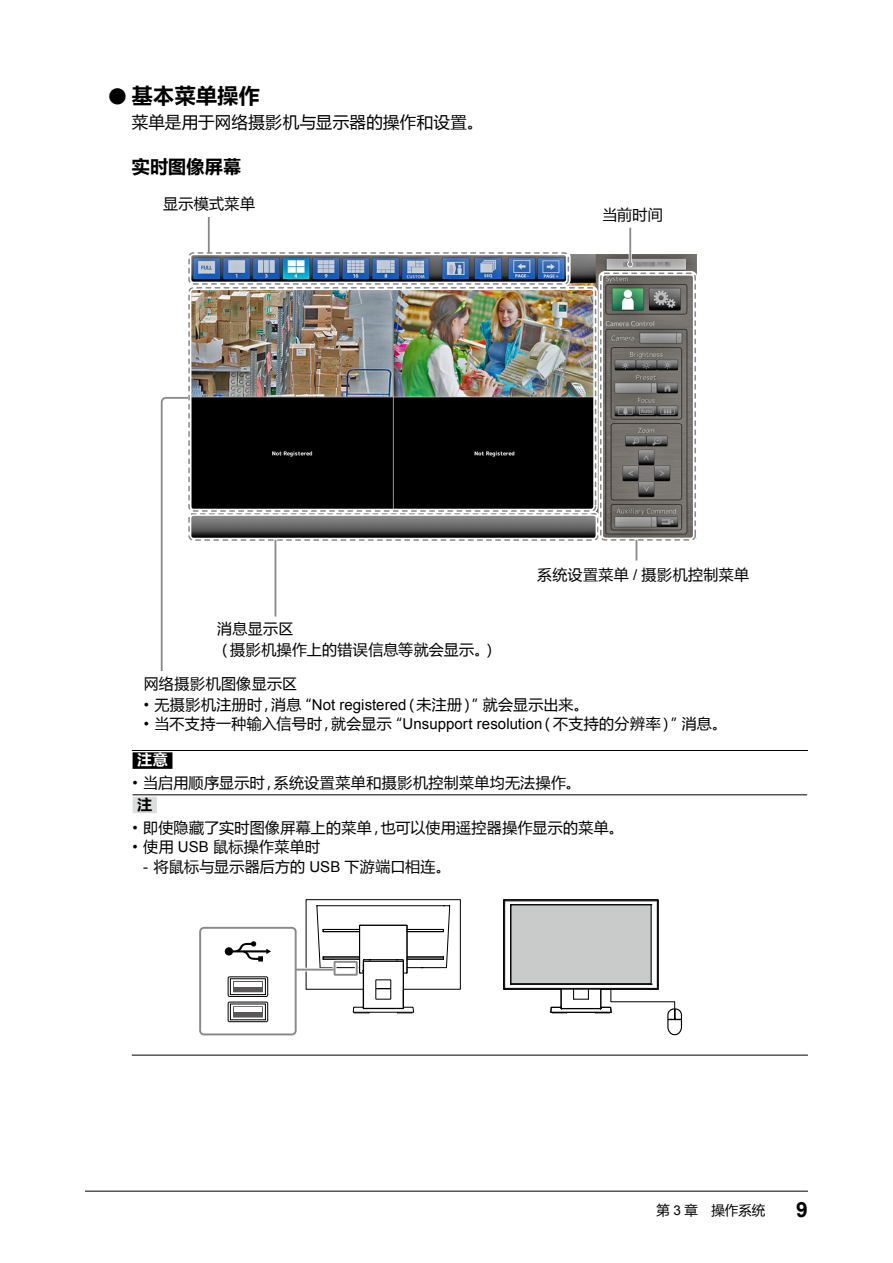
<style>
.page{position:relative;width:893px;height:1263px;background:#fff}
.page>*{position:absolute;margin:0;border:0;box-sizing:border-box;transform-origin:0 0}
.t1{font:700 21px "Microsoft Ya Hei";letter-spacing:.02em;color:#000}
.t2{font:700 21px "Arial";color:#000}
.t3{font:700 18px "Microsoft Ya Hei";letter-spacing:.015em;color:#000}
.t4{font:16.5px "Microsoft Ya Hei";letter-spacing:.02em;color:#000}
.t5{font:15px/20.7px "Microsoft Ya Hei";letter-spacing:.02em;color:#000}
.t6{font:700 15px "Microsoft Ya Hei";color:#fff}
.t7{font:13.5px "Microsoft Ya Hei";color:#000}
.s1{font-family:"Arial";font-size:37.8px}
.s2{font-family:"Arial"}
.s3{font-weight:700}
</style>
<div class="page">
<hr style="left:85px;top:1190px;width:723px;height:2px;background:#595757">
<img style="left:193px;top:255px;width:504px;height:281px">
<div style="left:187px;top:251px;width:384px;height:35px;border:5px solid #fff;border-radius:4px"></div>
<div style="left:188px;top:252px;width:381px;height:33px;border:2px dashed #898989;border-radius:4px"></div>
<div style="left:187px;top:511px;width:413px;height:31px;border:5px solid #fff;border-radius:4px"></div>
<div style="left:188px;top:513px;width:411px;height:28px;border:2px dashed #898989;border-radius:4px"></div>
<div style="left:598px;top:271px;width:99px;height:271px;border:5px solid #fff;border-radius:4px"></div>
<div style="left:600px;top:273px;width:96px;height:268px;border:2px dashed #898989;border-radius:4px"></div>
<hr style="left:629px;top:228px;width:3px;height:36px;background:#fff">
<hr style="left:629px;top:228px;width:2px;height:36px;background:#898989">
<svg style="left:627px;top:261px;width:6px;height:6px"></svg>
<hr style="left:208px;top:217px;width:2px;height:36px;background:#898989">
<hr style="left:275px;top:540px;width:1px;height:76px;background:#898989">
<div style="left:187px;top:286px;width:411px;height:227px;border:5px solid #fff;border-radius:4px"></div>
<div style="left:188px;top:287px;width:408px;height:225px;border:2px dashed #898989;border-radius:4px"></div>
<svg style="left:161px;top:396px;width:29px;height:274px"></svg>
<svg style="left:636px;top:540px;width:1px;height:20px"></svg>
<hr style="left:132px;top:750px;width:676px;height:1px;background:#000">
<hr style="left:133px;top:794px;width:674px;height:1px;background:#000">
<hr style="left:132px;top:1055px;width:676px;height:1px;background:#000">
<div style="left:133px;top:752px;width:39px;height:17px;background:#000"></div>
<div style="left:133px;top:797px;width:24px;height:16px;background:#dcdddd"></div>
<svg style="left:503px;top:899px;width:179px;height:137px"></svg>
<svg style="left:305px;top:899px;width:156px;height:114px"></svg>
<div style="left:376px;top:979px;width:15px;height:20px;border:1px solid #000"></div>
<hr style="left:294px;top:968px;width:40px;height:3px;background:#fff">
<div style="left:333px;top:960px;width:26px;height:17px;border:4px solid #fff"></div>
<div style="left:334px;top:961px;width:24px;height:15px;border:2px solid #898989"></div>
<svg style="left:225px;top:941px;width:46px;height:20px"></svg>
<div style="left:228px;top:976px;width:40px;height:21px;border:1px solid #000"></div>
<div style="left:230px;top:978px;width:36px;height:17px;border:1px solid #000"></div>
<div style="left:234px;top:982px;width:28px;height:9px;background:#595757"></div>
<div style="left:233px;top:981px;width:30px;height:11px;border:2px solid #595757"></div>
<div style="left:234px;top:982px;width:28px;height:5px;background:#fff"></div>
<div style="left:198px;top:926px;width:100px;height:110px;border:4px solid #fff;border-radius:4px"></div>
<div style="left:199px;top:927px;width:98px;height:108px;border:2px solid #898989;border-radius:4px"></div>
<div style="left:228px;top:1001px;width:40px;height:21px;border:1px solid #000"></div>
<div style="left:230px;top:1004px;width:36px;height:16px;border:1px solid #000"></div>
<div style="left:234px;top:1007px;width:28px;height:9px;background:#595757"></div>
<div style="left:233px;top:1006px;width:30px;height:11px;border:2px solid #595757"></div>
<div style="left:234px;top:1007px;width:28px;height:5px;background:#fff"></div>
<hr style="left:296px;top:969px;width:38px;height:1px;background:#898989">
<h1 class="t1" style="left:106px;top:81px;width:155px"><span class="s1">●</span>基本菜单操作</h1>
<p class="t4" style="left:132px;top:111px;width:353px">菜单是用于网络摄影机与显示器的操作和设置。</p>
<p class="t3" style="left:132px;top:154px;width:111px">实时图像屏幕</p>
<p class="t5" style="left:163px;top:193px;width:93px">显示模式菜单</p>
<p class="t5" style="left:602px;top:203px;width:62px">当前时间</p>
<p class="t5" style="left:217px;top:618px;width:281px">消息显示区<br>（摄影机操作上的错误信息等就会显示。）</p>
<p class="t5" style="left:537px;top:563px;width:214px">系统设置菜单 <span class="s2">/</span> 摄影机控制菜单</p>
<p class="t5" style="left:144px;top:672px;width:155px">网络摄影机图像显示区</p>
<p class="t5" style="left:144px;top:693px;width:446px"><span class="s2">•</span> 无摄影机注册时，消息“<span class="s2">Not registered</span>（未注册）”就会显示出来。</p>
<p class="t5" style="left:144px;top:713px;width:585px"><span class="s2">•</span> 当不支持一种输入信号时，就会显示“<span class="s2">Unsupport resolution</span>（不支持的分辨率）”消息。</p>
<p class="t6" style="left:137px;top:750px;width:32px">注意</p>
<p class="t5" style="left:137px;top:772px;width:445px;line-height:21.5px;text-indent:-5px"><span class="s2">•</span> 当启用顺序显示时，系统设置菜单和摄影机控制菜单均无法操作。<span class="s3">注</span></p>
<p class="t5" style="left:133px;top:816px;width:493px"><span class="s2">•</span> 即使隐藏了实时图像屏幕上的菜单，也可以使用遥控器操作显示的菜单。</p>
<p class="t5" style="left:133px;top:836px;width:189px"><span class="s2">•</span> 使用 <span class="s2">USB</span> 鼠标操作菜单时</p>
<p class="t5" style="left:143px;top:855px;width:309px"><span class="s2">-</span> 将鼠标与显示器后方的 <span class="s2">USB</span> 下游端口相连。</p>
<p class="t7" style="left:657px;top:1201px;width:110px">第 <span class="s2">3</span> 章　操作系统</p>
<h1 class="t2" style="left:796px;top:1196px;width:13px">9</h1>
</div>
